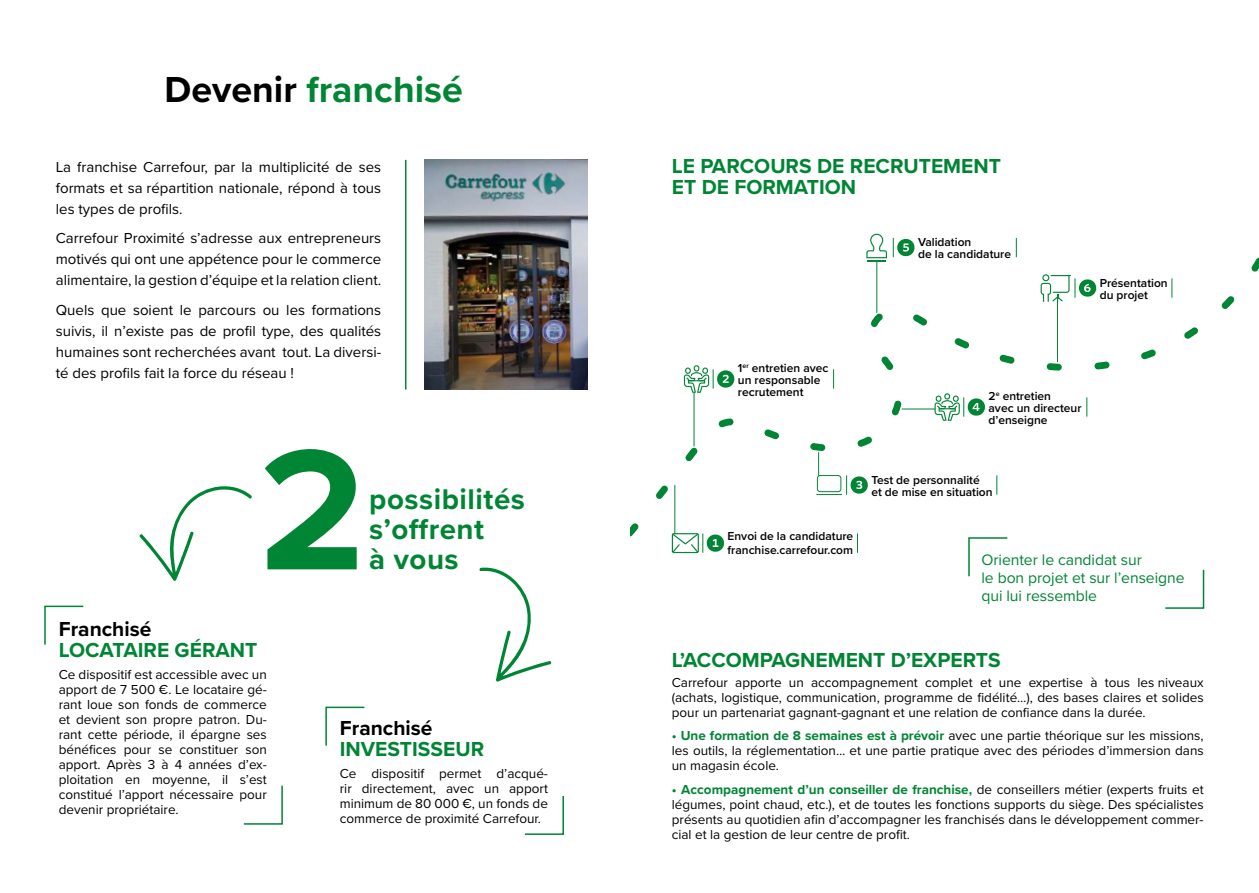
<style>
.page{position:relative;width:1259px;height:893px;background:#fff}
.page>*{position:absolute;margin:0;border:0;box-sizing:border-box;transform-origin:0 0}
.t1{font:700 177.6px "Proxima Nova";color:#008535}
.t2{font:700 37.5px "Proxima Nova";color:#008535}
.t3{font:700 29.55px/60.6px "Proxima Nova";letter-spacing:.02em;color:#008535}
.t4{font:700 21px/21px "Proxima Nova";color:#008535}
.t5{font:700 21px "Proxima Nova";color:#000}
.t6{font:15.75px/18px "Proxima Nova";letter-spacing:-.005em;color:#008535}
.t7{font:15px/21px "Proxima Nova";color:#000;text-align:justify}
.t8{font:13.5px/15px "Proxima Nova";color:#000;text-align:justify}
.t9{font:600 12px/12px "Proxima Nova";color:#000}
.s1{color:#000}
.s2{font-weight:700;color:#008535}
</style>
<div class="page">
<svg style="left:968px;top:539px;width:2px;height:38px"></svg>
<svg style="left:1165px;top:569px;width:40px;height:40px"></svg>
<svg style="left:44px;top:605px;width:40px;height:40px"></svg>
<svg style="left:243px;top:785px;width:40px;height:40px"></svg>
<svg style="left:325px;top:706px;width:40px;height:40px"></svg>
<svg style="left:524px;top:795px;width:40px;height:40px"></svg>
<svg style="left:630px;top:233px;width:629px;height:306px"></svg>
<svg style="left:866px;top:234px;width:21px;height:27px"></svg>
<svg style="left:857px;top:533px;width:1px;height:20px"></svg>
<svg style="left:996px;top:475px;width:1px;height:20px"></svg>
<svg style="left:833px;top:369px;width:1px;height:20px"></svg>
<svg style="left:1016px;top:238px;width:1px;height:19px"></svg>
<svg style="left:1171px;top:278px;width:1px;height:20px"></svg>
<svg style="left:1086px;top:397px;width:1px;height:20px"></svg>
<svg style="left:672px;top:533px;width:52px;height:20px"></svg>
<svg style="left:684px;top:365px;width:50px;height:28px"></svg>
<svg style="left:816px;top:475px;width:52px;height:20px"></svg>
<svg style="left:934px;top:393px;width:51px;height:28px"></svg>
<svg style="left:893px;top:238px;width:21px;height:19px"></svg>
<svg style="left:1040px;top:274px;width:56px;height:28px"></svg>
<img style="left:424px;top:160px;width:163px;height:229px">
<hr style="left:405px;top:160px;width:1px;height:229px;background:#008535">
<svg style="left:139px;top:486px;width:113px;height:95px"></svg>
<svg style="left:479px;top:567px;width:73px;height:115px"></svg>
<h2 class="t2" style="left:164px;top:61px;width:300px"><span class="s1">Devenir</span> franchisé</h2>
<p class="t7" style="left:56px;top:156px;width:327px">La franchise Carrefour, par la multiplicité de ses formats et sa répartition nationale, répond à tous les types de profils.</p>
<p class="t7" style="left:56px;top:227px;width:327px">Carrefour Proximité s’adresse aux entrepreneurs motivés qui ont une appétence pour le commerce alimentaire, la gestion d’équipe et la relation client.</p>
<p class="t7" style="left:56px;top:299px;width:327px">Quels que soient le parcours ou les formations suivis, il n’existe pas de profil type, des qualités humaines sont recherchées avant tout. La diversi&shy;té des profils fait la force du réseau !</p>
<h1 class="t1" style="left:259px;top:378px;width:108px">2</h1>
<h3 class="t3" style="left:369px;top:468px;width:157px">possibilités à vous</h3>
<h3 class="t3" style="left:369px;top:498px;width:116px">s’offrent</h3>
<h3 class="t5" style="left:59px;top:613px;width:94px">Franchisé</h3>
<h3 class="t4" style="left:59px;top:639px;width:200px">LOCATAIRE GÉRANT</h3>
<p class="t8" style="left:59px;top:666px;width:210px">Ce dispositif est accessible avec un apport de 7 500 €. Le locataire gé&shy;rant loue son fonds de commerce et devient son propre patron. Du&shy;rant cette période, il épargne ses bénéfices pour se constituer son apport. Après 3 à 4 années d’ex&shy;ploitation en moyenne, il s’est constitué l’apport nécessaire pour devenir propriétaire.</p>
<h3 class="t5" style="left:340px;top:712px;width:94px">Franchisé</h3>
<h3 class="t4" style="left:340px;top:738px;width:146px">INVESTISSEUR</h3>
<p class="t8" style="left:340px;top:765px;width:210px">Ce dispositif permet d’acqué&shy;rir directement, avec un apport minimum de 80 000 €, un fonds de commerce de proximité Carrefour.</p>
<h3 class="t4" style="left:672px;top:155px;width:331px">LE PARCOURS DE RECRUTEMENT<br>ET DE FORMATION</h3>
<p class="t9" style="left:918px;top:236px;width:95px">Validation<br>de la candidature</p>
<p class="t9" style="left:1099px;top:276px;width:69px">Présentation du projet</p>
<p class="t9" style="left:738px;top:361px;width:92px">1<sup>er</sup> entretien avec un responsable recrutement</p>
<p class="t9" style="left:988px;top:389px;width:95px">2<sup>e</sup> entretien<br>avec un directeur d’enseigne</p>
<p class="t9" style="left:727px;top:529px;width:127px;line-height:13.5px">Envoi de la candidature franchise.carrefour.com</p>
<p class="t9" style="left:871px;top:473px;width:123px">Test de personnalité et de mise en situation</p>
<p class="t6" style="left:981px;top:550px;width:205px">Orienter le candidat sur<br>le bon projet et sur l’enseigne qui lui ressemble</p>
<h3 class="t4" style="left:672px;top:649px;width:330px">L’ACCOMPAGNEMENT D’EXPERTS</h3>
<p class="t8" style="left:672px;top:674px;width:533px">Carrefour apporte un accompagnement complet et une expertise à tous les niveaux (achats, logistique, communication, programme de fidélité…), des bases claires et solides pour un partenariat gagnant-gagnant et une relation de confiance dans la durée.</p>
<p class="t8" style="left:672px;top:728px;width:533px"><span class="s2">• Une formation de 8 semaines est à prévoir</span> avec une partie théorique sur les missions, les outils, la réglementation… et une partie pratique avec des périodes d’immersion dans un magasin école.</p>
<p class="t8" style="left:672px;top:781px;width:533px"><span class="s2">• Accompagnement d’un conseiller de franchise,</span> de conseillers métier (experts fruits et légumes, point chaud, etc.), et de toutes les fonctions supports du siège. Des spécialistes présents au quotidien afin d’accompagner les franchisés dans le développement commer&shy;cial et la gestion de leur centre de profit.</p>
</div>
